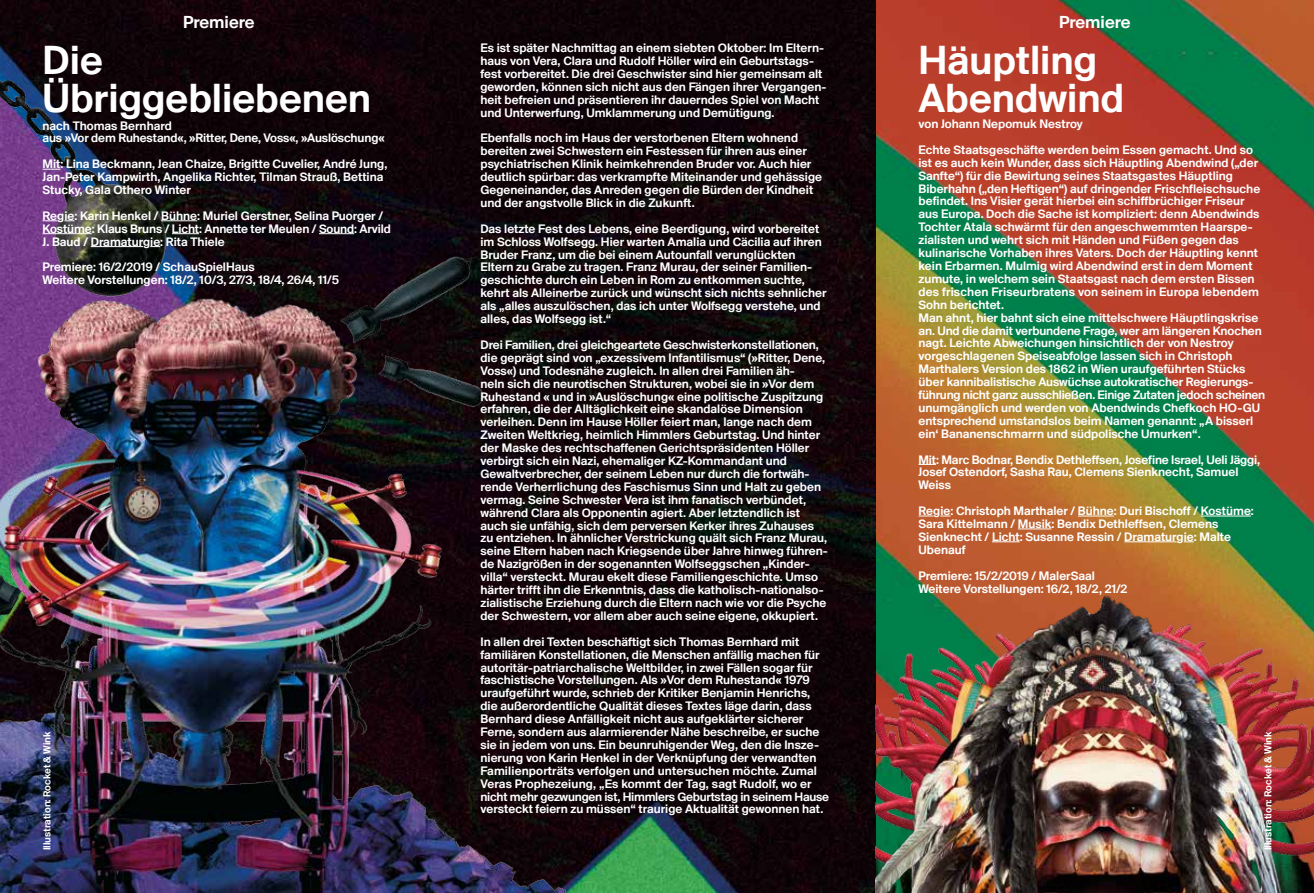
<style>
.page{position:relative;width:1314px;height:893px;background:#fff}
.page>*{position:absolute;margin:0;border:0;box-sizing:border-box;transform-origin:0 0}
.t1{font:42px/37.5px "Suisse BP Intl Antique";color:#fff}
.t2{font:18px "Suisse BP Intl Antique";color:#fff}
.t3{font:12.75px/12.9px "Suisse BP Intl Antique";color:#fff}
.t4{font:10.5px "Suisse BP Intl Antique";color:#fff}
</style>
<div class="page">
<img style="left:605px;top:0;width:709px;height:893px">
<img style="left:0;top:0;width:605px;height:893px">
<svg style="left:43px;top:169px;width:17px;height:1px"></svg>
<svg style="left:43px;top:220px;width:14px;height:1px"></svg>
<hr style="left:161px;top:220px;width:36px;height:1px;background:#fff">
<hr style="left:43px;top:233px;width:49px;height:1px;background:#fff">
<svg style="left:172px;top:233px;width:27px;height:1px"></svg>
<hr style="left:319px;top:233px;width:35px;height:1px;background:#fff">
<hr style="left:91px;top:246px;width:52px;height:1px;background:#fff">
<img style="left:876px;top:593px;width:438px;height:300px">
<svg style="left:918px;top:464px;width:18px;height:1px"></svg>
<svg style="left:918px;top:516px;width:15px;height:1px"></svg>
<hr style="left:1078px;top:516px;width:36px;height:1px;background:#fff">
<hr style="left:1201px;top:516px;width:50px;height:1px;background:#fff">
<hr style="left:1018px;top:529px;width:33px;height:1px;background:#fff">
<svg style="left:992px;top:541px;width:28px;height:1px"></svg>
<hr style="left:1124px;top:541px;width:53px;height:1px;background:#fff">
<h2 class="t2" style="left:183px;top:11px;width:73px">Premiere</h2>
<h1 class="t1" style="left:43px;top:41px;width:330px">Die<br>Übriggebliebenen</h1>
<p class="t3" style="left:43px;top:119px;width:344px">nach Thomas Bernhard<br>aus »Vor dem Ruhestand«, »Ritter, Dene, Voss«, »Auslöschung«</p>
<p class="t3" style="left:43px;top:157px;width:346px">Mit: Lina Beckmann, Jean Chaize, Brigitte Cuvelier, André Jung,<br>Jan-Peter Kampwirth, Angelika Richter, Tilman Strauß, Bettina<br>Stucky, Gala Othero Winter</p>
<p class="t3" style="left:43px;top:209px;width:350px">Regie: Karin Henkel / Bühne: Muriel Gerstner, Selina Puorger /<br>Kostüme: Klaus Bruns / Licht: Annette ter Meulen / Sound: Arvild<br>J. Baud / Dramaturgie: Rita Thiele</p>
<p class="t3" style="left:43px;top:261px;width:298px">Premiere: 16/2/2019 / SchauSpielHaus<br>Weitere Vorstellungen: 18/2, 10/3, 27/3, 18/4, 26/4, 11/5</p>
<h2 class="t2" style="left:1059px;top:11px;width:73px">Premiere</h2>
<h1 class="t1" style="left:918px;top:41px;width:207px">Häuptling<br>Abendwind</h1>
<p class="t3" style="left:918px;top:111px;width:336px;line-height:25.8px">von Johann Nepomuk Nestroy<br>Echte Staatsgeschäfte werden beim Essen gemacht. Und so</p>
<p class="t3" style="left:918px;top:156px;width:348px">ist es auch kein Wunder, dass sich Häuptling Abendwind („der Sanfte“) für die Bewirtung seines Staatsgastes Häuptling Biberhahn („den Heftigen“) auf dringender Frischfleischsuche befindet. Ins Visier gerät hierbei ein schiffbrüchiger Friseur aus Europa. Doch die Sache ist kompliziert: denn Abendwinds Tochter Atala schwärmt für den angeschwemmten Haarspe&shy;zialisten und wehrt sich mit Händen und Füßen gegen das kulinarische Vorhaben ihres Vaters. Doch der Häuptling kennt kein Erbarmen. Mulmig wird Abendwind erst in dem Moment zumute, in welchem sein Staatsgast nach dem ersten Bissen des frischen Friseurbratens von seinem in Europa lebendem Sohn berichtet.<br>Man ahnt, hier bahnt sich eine mittelschwere Häuptlingskrise an. Und die damit verbundene Frage, wer am längeren Knochen nagt. Leichte Abweichungen hinsichtlich der von Nestroy vorgeschlagenen Speiseabfolge lassen sich in Christoph Marthalers Version des 1862 in Wien uraufgeführten Stücks über kannibalistische Auswüchse autokratischer Regierungs&shy;führung nicht ganz ausschließen. Einige Zutaten jedoch scheinen unumgänglich und werden von Abendwinds Chefkoch HO-GU entsprechend umstandslos beim Namen genannt: „A bisserl ein‘ Bananenschmarrn und südpolische Umurken“.</p>
<p class="t3" style="left:918px;top:453px;width:343px">Mit: Marc Bodnar, Bendix Dethleffsen, Josefine Israel, Ueli Jäggi,<br>Josef Ostendorf, Sasha Rau, Clemens Sienknecht, Samuel<br>Weiss</p>
<p class="t3" style="left:918px;top:504px;width:337px">Regie: Christoph Marthaler / Bühne: Duri Bischoff / Kostüme:<br>Sara Kittelmann / Musik: Bendix Dethleffsen, Clemens Sienknecht / Licht: Susanne Ressin / Dramaturgie: Malte Ubenauf</p>
<p class="t3" style="left:918px;top:569px;width:210px">Premiere: 15/2/2019 / MalerSaal<br>Weitere Vorstellungen: 16/2, 18/2, 21/2</p>
<p class="t3" style="left:480px;top:41px;width:347px">Es ist später Nachmittag an einem siebten Oktober: Im Eltern&shy;haus von Vera, Clara und Rudolf Höller wird ein Geburtstags&shy;fest vorbereitet. Die drei Geschwister sind hier gemeinsam alt geworden, können sich nicht aus den Fängen ihrer Vergangen&shy;heit befreien und präsentieren ihr dauerndes Spiel von Macht und Unterwerfung, Umklammerung und Demütigung.</p>
<p class="t3" style="left:480px;top:132px;width:343px">Ebenfalls noch im Haus der verstorbenen Eltern wohnend bereiten zwei Schwestern ein Festessen für ihren aus einer psychiatrischen Klinik heimkehrenden Bruder vor. Auch hier deutlich spürbar: das verkrampfte Miteinander und gehässige Gegeneinander, das Anreden gegen die Bürden der Kindheit und der angstvolle Blick in die Zukunft.</p>
<p class="t3" style="left:480px;top:222px;width:348px">Das letzte Fest des Lebens, eine Beerdigung, wird vorbereitet im Schloss Wolfsegg. Hier warten Amalia und Cäcilia auf ihren Bruder Franz, um die bei einem Autounfall verunglückten Eltern zu Grabe zu tragen. Franz Murau, der seiner Familien&shy;geschichte durch ein Leben in Rom zu entkommen suchte, kehrt als Alleinerbe zurück und wünscht sich nichts sehnlicher als „alles auszulöschen, das ich unter Wolfsegg verstehe, und alles, das Wolfsegg ist.“</p>
<p class="t3" style="left:480px;top:338px;width:349px">Drei Familien, drei gleichgeartete Geschwisterkonstellationen, die geprägt sind von „exzessivem Infantilismus“ (»Ritter, Dene, Voss«) und Todesnähe zugleich. In allen drei Familien äh-<br>neln sich die neurotischen Strukturen, wobei sie in »Vor dem Ruhestand « und in »Auslöschung« eine politische Zuspitzung erfahren, die der Alltäglichkeit eine skandalöse Dimension verleihen. Denn im Hause Höller feiert man, lange nach dem Zweiten Weltkrieg, heimlich Himmlers Geburtstag. Und hinter der Maske des rechtschaffenen Gerichtspräsidenten Höller verbirgt sich ein Nazi, ehemaliger KZ-Kommandant und Gewaltverbrecher, der seinem Leben nur durch die fortwäh&shy;rende Verherrlichung des Faschismus Sinn und Halt zu geben vermag. Seine Schwester Vera ist ihm fanatisch verbündet, während Clara als Opponentin agiert. Aber letztendlich ist auch sie unfähig, sich dem perversen Kerker ihres Zuhauses zu entziehen. In ähnlicher Verstrickung quält sich Franz Murau, seine Eltern haben nach Kriegsende über Jahre hinweg führen&shy;de Nazigrößen in der sogenannten Wolfseggschen „Kinder&shy;villa“ versteckt. Murau ekelt diese Familiengeschichte. Umso härter trifft ihn die Erkenntnis, dass die katholisch-nationalso&shy;zialistische Erziehung durch die Eltern nach wie vor die Psyche der Schwestern, vor allem aber auch seine eigene, okkupiert.</p>
<p class="t3" style="left:480px;top:635px;width:350px">In allen drei Texten beschäftigt sich Thomas Bernhard mit familiären Konstellationen, die Menschen anfällig machen für autoritär-patriarchalische Weltbilder, in zwei Fällen sogar für faschistische Vorstellungen. Als »Vor dem Ruhestand« 1979 uraufgeführt wurde, schrieb der Kritiker Benjamin Henrichs, die außerordentliche Qualität dieses Textes läge darin, dass Bernhard diese Anfälligkeit nicht aus aufgeklärter sicherer Ferne, sondern aus alarmierender Nähe beschreibe, er suche sie in jedem von uns. Ein beunruhigender Weg, den die Insze&shy;nierung von Karin Henkel in der Verknüpfung der verwandten Familienporträts verfolgen und untersuchen möchte. Zumal Veras Prophezeiung, „Es kommt der Tag, sagt Rudolf, wo er nicht mehr gezwungen ist, Himmlers Geburtstag in seinem Hause versteckt feiern zu müssen“ traurige Aktualität gewonnen hat.</p>
<p class="t4" style="left:41px;top:850px;width:121px;rotate:-90deg">Illustration: Rocket &amp; Wink</p>
<p class="t4" style="left:1262px;top:850px;width:121px;rotate:-90deg">Illustration: Rocket &amp; Wink</p>
</div>
